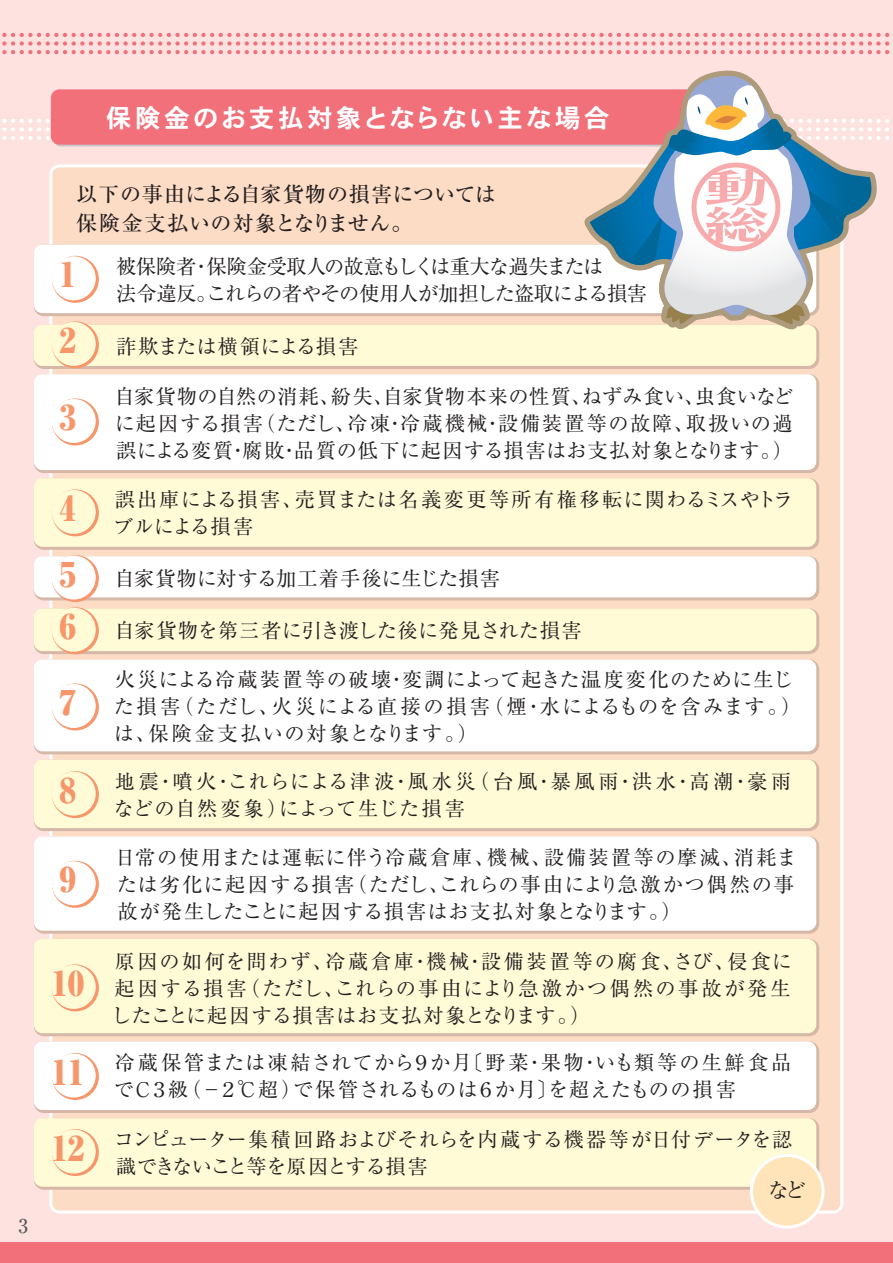
<style>
.page{position:relative;width:893px;height:1263px;background:#fde2df}
.page>*{position:absolute;margin:0;border:0;box-sizing:border-box;transform-origin:0 0}
.t1{font:900 33px "Ryumin Pr 6 N";color:#f7966b}
.t2{font:25.5px "DFHS Gothic Std W7";letter-spacing:.125em;color:#fff}
.t3{font:500 21px/28.5px "Ryumin Pr 6 N";letter-spacing:.035em;color:#231f20}
.t4{font:21px "Ryumin Pr 6 N";color:#231f20}
.t5{font:20.25px/27px "Ryumin Pr 6 N";letter-spacing:.03em;color:#231f20;text-align:justify}
.t6{font:20.25px/27px "Ryumin Pr 6 N";letter-spacing:.055em;color:#231f20}
.t7{font:20.25px/27px "Ryumin Pr 6 N";letter-spacing:.07em;color:#231f20}
.t8{font:20.25px/27px "Ryumin Pr 6 N";letter-spacing:.065em;color:#231f20}
.t9{font:20.25px/27px "Ryumin Pr 6 N";letter-spacing:-.035em;color:#231f20}
.t10{font:20.25px/27px "Ryumin Pr 6 N";letter-spacing:.1em;color:#231f20}
.t11{font:20.25px/27px "Ryumin Pr 6 N";letter-spacing:-.01em;color:#231f20}
.t12{font:20.25px "Ryumin Pr 6 N";color:#231f20}
.t13{font:20.25px "Ryumin Pr 6 N";letter-spacing:.005em;color:#231f20}
.t14{font:500 19.2px "Ryumin Pr 6 N";color:#57585a}
.s1{font-weight:900;font-size:33px;color:#f7966b}
</style>
<div class="page">
<div style="left:0;top:1242px;width:893px;height:21px;background:#f17079"></div>
<svg style="left:2px;top:33px;width:888px;height:21px"></svg>
<div style="left:51px;top:166px;width:791px;height:1046px;background:#fddcc5;border-radius:9px"></div>
<div style="left:34px;top:325px;width:785px;height:44px;border:3px solid #d5b8a8;border-radius:9px"></div>
<div style="left:34px;top:325px;width:782px;height:41px;background:#fffbd6;border-radius:9px"></div>
<div style="left:53px;top:323px;width:44px;height:44px;background:#f7966b;border-radius:50%"></div>
<div style="left:52px;top:321px;width:47px;height:47px;border:3px solid #f7966b;border-radius:50%"></div>
<div style="left:52px;top:322px;width:44px;height:44px;background:#fffbd6;border-radius:50%"></div>
<div style="left:34px;top:556px;width:785px;height:44px;border:3px solid #d5b8a8;border-radius:9px"></div>
<div style="left:34px;top:556px;width:782px;height:41px;background:#fff;border-radius:9px"></div>
<svg style="left:53px;top:556px;width:44px;height:44px"></svg>
<div style="left:52px;top:555px;width:47px;height:47px;border:3px solid #f7966b;border-radius:50%"></div>
<div style="left:52px;top:555px;width:44px;height:44px;background:#fff;border-radius:50%"></div>
<div style="left:34px;top:608px;width:785px;height:46px;border:3px solid #d5b8a8;border-radius:9px"></div>
<div style="left:34px;top:608px;width:782px;height:43px;background:#fffbd6;border-radius:9px"></div>
<div style="left:53px;top:609px;width:44px;height:44px;background:#f7966b;border-radius:50%"></div>
<div style="left:52px;top:607px;width:47px;height:47px;border:3px solid #f7966b;border-radius:50%"></div>
<div style="left:52px;top:608px;width:44px;height:44px;background:#fffbd6;border-radius:50%"></div>
<div style="left:34px;top:374px;width:785px;height:99px;border:3px solid #d5b8a8;border-radius:9px"></div>
<div style="left:34px;top:374px;width:782px;height:96px;background:#fff;border-radius:9px"></div>
<svg style="left:53px;top:400px;width:44px;height:44px"></svg>
<div style="left:52px;top:398px;width:47px;height:47px;border:3px solid #f7966b;border-radius:50%"></div>
<div style="left:52px;top:399px;width:44px;height:44px;background:#fff;border-radius:50%"></div>
<div style="left:34px;top:836px;width:785px;height:98px;border:3px solid #d5b8a8;border-radius:9px"></div>
<div style="left:34px;top:836px;width:782px;height:95px;background:#fff;border-radius:9px"></div>
<svg style="left:53px;top:862px;width:44px;height:44px"></svg>
<div style="left:52px;top:861px;width:47px;height:47px;border:3px solid #f7966b;border-radius:50%"></div>
<div style="left:52px;top:861px;width:44px;height:44px;background:#fff;border-radius:50%"></div>
<div style="left:34px;top:939px;width:785px;height:97px;border:3px solid #d5b8a8;border-radius:9px"></div>
<div style="left:34px;top:939px;width:782px;height:94px;background:#fffbd6;border-radius:9px"></div>
<svg style="left:53px;top:966px;width:44px;height:44px"></svg>
<div style="left:52px;top:964px;width:47px;height:47px;border:3px solid #f7966b;border-radius:50%"></div>
<div style="left:52px;top:965px;width:44px;height:44px;background:#fffbd6;border-radius:50%"></div>
<div style="left:34px;top:478px;width:785px;height:72px;border:3px solid #d5b8a8;border-radius:9px"></div>
<div style="left:34px;top:478px;width:782px;height:69px;background:#fffbd6;border-radius:9px"></div>
<svg style="left:53px;top:491px;width:44px;height:44px"></svg>
<div style="left:52px;top:489px;width:47px;height:47px;border:3px solid #f7966b;border-radius:50%"></div>
<div style="left:52px;top:490px;width:44px;height:44px;background:#fffbd6;border-radius:50%"></div>
<div style="left:34px;top:659px;width:785px;height:95px;border:3px solid #d5b8a8;border-radius:9px"></div>
<div style="left:34px;top:659px;width:782px;height:92px;background:#fff;border-radius:9px"></div>
<svg style="left:53px;top:685px;width:44px;height:44px"></svg>
<div style="left:52px;top:683px;width:47px;height:47px;border:3px solid #f7966b;border-radius:50%"></div>
<div style="left:52px;top:684px;width:44px;height:44px;background:#fff;border-radius:50%"></div>
<div style="left:34px;top:760px;width:785px;height:71px;border:3px solid #d5b8a8;border-radius:9px"></div>
<div style="left:34px;top:760px;width:782px;height:68px;background:#fffbd6;border-radius:9px"></div>
<svg style="left:53px;top:773px;width:44px;height:44px"></svg>
<div style="left:52px;top:771px;width:47px;height:47px;border:3px solid #f7966b;border-radius:50%"></div>
<div style="left:52px;top:772px;width:44px;height:44px;background:#fffbd6;border-radius:50%"></div>
<div style="left:34px;top:1041px;width:785px;height:72px;border:3px solid #d5b8a8;border-radius:9px"></div>
<div style="left:34px;top:1041px;width:782px;height:69px;background:#fff;border-radius:9px"></div>
<svg style="left:53px;top:1054px;width:44px;height:44px"></svg>
<div style="left:52px;top:1053px;width:47px;height:47px;border:3px solid #f7966b;border-radius:50%"></div>
<div style="left:52px;top:1053px;width:44px;height:44px;background:#fff;border-radius:50%"></div>
<div style="left:34px;top:1118px;width:785px;height:72px;border:3px solid #d5b8a8;border-radius:9px"></div>
<div style="left:34px;top:1118px;width:782px;height:69px;background:#fffbd6;border-radius:9px"></div>
<svg style="left:53px;top:1130px;width:44px;height:44px"></svg>
<div style="left:52px;top:1129px;width:47px;height:47px;border:3px solid #f7966b;border-radius:50%"></div>
<div style="left:52px;top:1129px;width:44px;height:44px;background:#fffbd6;border-radius:50%"></div>
<div style="left:751px;top:1155px;width:72px;height:72px;background:#fee4b8;border-radius:50%"></div>
<div style="left:750px;top:1154px;width:74px;height:74px;border:3px solid #fff;border-radius:50%"></div>
<svg style="left:2px;top:70px;width:887px;height:266px"></svg>
<p class="t14" style="left:18px;top:1211px;width:11px">3</p>
<p class="t2" style="left:106px;top:104px;width:505px">保険金のお支払対象とならない主な場合</p>
<p class="t3" style="left:76px;top:179px;width:421px">以下の事由による自家貨物の損害については保険金支払いの対象となりません。</p>
<p class="t9" style="left:116px;top:252px;width:532px">被保険者・保険金受取人の故意もしくは重大な過失または<br>法令違反。これらの者やその使用人が加担した盗取による損害</p>
<h1 class="t1" style="left:60px;top:249px;width:18px">1</h1>
<p class="t13" style="left:60px;top:331px;width:300px"><span class="s1">2</span> 詐欺または横領による損害</p>
<h1 class="t1" style="left:60px;top:391px;width:18px">3</h1>
<p class="t5" style="left:115px;top:382px;width:680px">自家貨物の自然の消耗、紛失、自家貨物本来の性質、ねずみ食い、虫食いなどに起因する損害（ただし、冷凍・冷蔵機械・設備装置等の故障、取扱いの過誤による変質・腐敗・品質の低下に起因する損害はお支払対象となります。）</p>
<p class="t6" style="left:113px;top:485px;width:681px;text-indent:-54px"><span class="s1">4</span> 誤出庫による損害、売買または名義変更等所有権移転に関わるミスやトラブルによる損害</p>
<p class="t12" style="left:60px;top:562px;width:442px"><span class="s1">5</span> 自家貨物に対する加工着手後に生じた損害</p>
<p class="t5" style="left:60px;top:616px;width:524px"><span class="s1">6</span> 自家貨物を第三者に引き渡した後に発見された損害</p>
<p class="t8" style="left:114px;top:664px;width:689px">火災による冷蔵装置等の破壊・変調によって起きた温度変化のために生じた損害（ただし、火災による直接の損害（煙・水によるものを含みます。）は、保険金支払いの対象となります。）</p>
<p class="t10" style="left:113px;top:767px;width:679px;text-indent:-54px"><span class="s1">8</span> 地震・噴火・これらによる津波・風水災（台風・暴風雨・洪水・高潮・豪雨などの自然変象）によって生じた損害</p>
<h1 class="t1" style="left:60px;top:676px;width:18px">7</h1>
<h1 class="t1" style="left:60px;top:854px;width:18px">9</h1>
<h1 class="t1" style="left:51px;top:957px;width:34px">10</h1>
<p class="t7" style="left:115px;top:843px;width:683px">日常の使用または運転に伴う冷蔵倉庫、機械、設備装置等の摩滅、消耗または劣化に起因する損害（ただし、これらの事由により急激かつ偶然の事故が発生したことに起因する損害はお支払対象となります。）</p>
<p class="t5" style="left:111px;top:947px;width:682px">原因の如何を問わず、冷蔵倉庫・機械・設備装置等の腐食、さび、侵食に起因する損害（ただし、これらの事由により急激かつ偶然の事故が発生したことに起因する損害はお支払対象となります。）</p>
<p class="t6" style="left:51px;top:1048px;width:741px;text-align:center"><span class="s1">11</span> 冷蔵保管または凍結されてから９か月〔野菜・果物・いも類等の生鮮食品でＣ３級（－２℃超）で保管されるものは６か月〕を超えたものの損害</p>
<p class="t11" style="left:116px;top:1124px;width:678px;text-indent:-64px"><span class="s1">12</span> コンピューター集積回路およびそれらを内蔵する機器等が日付データを認識できないこと等を原因とする損害</p>
<p class="t4" style="left:768px;top:1174px;width:39px">など</p>
</div>
